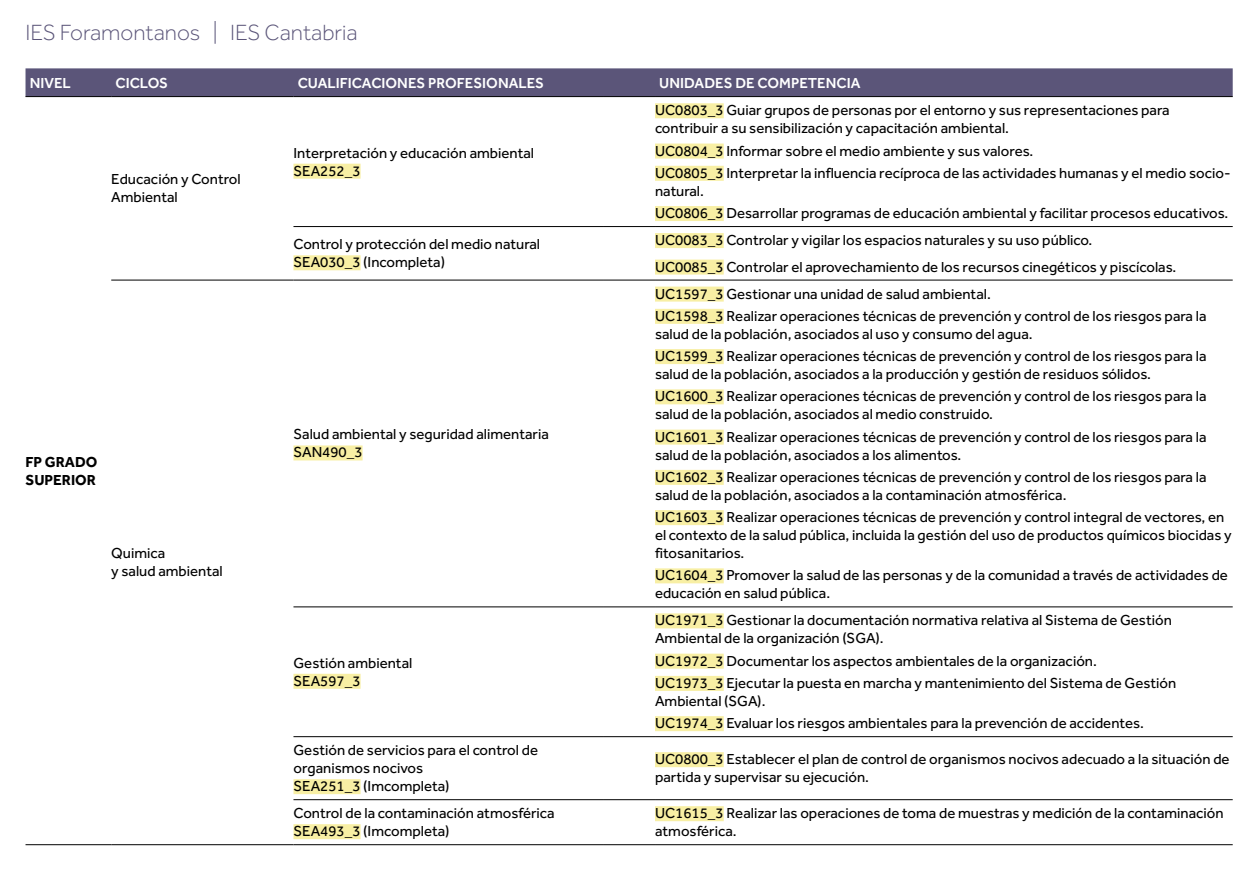
<style>
.page{position:relative;width:1259px;height:893px;background:#fff}
.page>*{position:absolute;margin:0;border:0;box-sizing:border-box;transform-origin:0 0}
.t1{font:300 22.8px "Effra";color:#5b5579}
.t2{font:15px/18px "Effra";color:#000}
.t3{font:500 15px "Effra";color:#fff}
.t4{font:700 15px/18px "Effra";color:#000}
</style>
<div class="page">
<div style="left:26px;top:68px;width:1206px;height:28px;background:#5b5579"></div>
<hr style="left:293px;top:226px;width:311px;height:1px;background:#000">
<hr style="left:604px;top:226px;width:51px;height:1px;background:#000">
<hr style="left:655px;top:226px;width:577px;height:1px;background:#000">
<hr style="left:293px;top:280px;width:311px;height:1px;background:#000">
<hr style="left:604px;top:280px;width:51px;height:1px;background:#000">
<hr style="left:655px;top:280px;width:577px;height:1px;background:#000">
<hr style="left:293px;top:607px;width:311px;height:1px;background:#000">
<hr style="left:604px;top:607px;width:51px;height:1px;background:#000">
<hr style="left:655px;top:607px;width:577px;height:1px;background:#000">
<hr style="left:293px;top:736px;width:311px;height:1px;background:#000">
<hr style="left:604px;top:736px;width:51px;height:1px;background:#000">
<hr style="left:655px;top:736px;width:577px;height:1px;background:#000">
<hr style="left:293px;top:799px;width:311px;height:1px;background:#000">
<hr style="left:604px;top:799px;width:51px;height:1px;background:#000">
<hr style="left:655px;top:799px;width:577px;height:1px;background:#000">
<hr style="left:111px;top:280px;width:182px;height:1px;background:#000">
<hr style="left:111px;top:96px;width:182px;height:1px;background:#000">
<hr style="left:111px;top:844px;width:182px;height:1px;background:#000">
<hr style="left:293px;top:844px;width:311px;height:1px;background:#000">
<hr style="left:604px;top:844px;width:51px;height:1px;background:#000">
<hr style="left:655px;top:844px;width:577px;height:1px;background:#000">
<hr style="left:26px;top:844px;width:85px;height:1px;background:#000">
<hr style="left:26px;top:96px;width:85px;height:1px;background:#000">
<hr style="left:293px;top:96px;width:311px;height:1px;background:#000">
<hr style="left:604px;top:96px;width:51px;height:1px;background:#000">
<hr style="left:655px;top:96px;width:577px;height:1px;background:#000">
<div style="left:293px;top:164px;width:67px;height:15px;background:#f8efa4"></div>
<div style="left:655px;top:103px;width:69px;height:15px;background:#f8efa4"></div>
<div style="left:655px;top:144px;width:69px;height:15px;background:#f8efa4"></div>
<div style="left:655px;top:166px;width:69px;height:15px;background:#f8efa4"></div>
<div style="left:655px;top:206px;width:69px;height:15px;background:#f8efa4"></div>
<div style="left:293px;top:255px;width:67px;height:15px;background:#f8efa4"></div>
<div style="left:655px;top:233px;width:69px;height:15px;background:#f8efa4"></div>
<div style="left:655px;top:260px;width:69px;height:15px;background:#f8efa4"></div>
<div style="left:293px;top:445px;width:69px;height:15px;background:#f8efa4"></div>
<div style="left:655px;top:287px;width:69px;height:15px;background:#f8efa4"></div>
<div style="left:655px;top:309px;width:69px;height:15px;background:#f8efa4"></div>
<div style="left:655px;top:349px;width:69px;height:15px;background:#f8efa4"></div>
<div style="left:655px;top:389px;width:69px;height:15px;background:#f8efa4"></div>
<div style="left:655px;top:430px;width:69px;height:15px;background:#f8efa4"></div>
<div style="left:655px;top:470px;width:69px;height:15px;background:#f8efa4"></div>
<div style="left:655px;top:510px;width:69px;height:15px;background:#f8efa4"></div>
<div style="left:655px;top:568px;width:69px;height:15px;background:#f8efa4"></div>
<div style="left:293px;top:674px;width:67px;height:15px;background:#f8efa4"></div>
<div style="left:655px;top:613px;width:69px;height:15px;background:#f8efa4"></div>
<div style="left:655px;top:654px;width:69px;height:15px;background:#f8efa4"></div>
<div style="left:655px;top:676px;width:69px;height:15px;background:#f8efa4"></div>
<div style="left:655px;top:716px;width:69px;height:15px;background:#f8efa4"></div>
<div style="left:293px;top:779px;width:67px;height:15px;background:#f8efa4"></div>
<div style="left:655px;top:752px;width:69px;height:15px;background:#f8efa4"></div>
<div style="left:293px;top:824px;width:67px;height:15px;background:#f8efa4"></div>
<div style="left:655px;top:806px;width:69px;height:15px;background:#f8efa4"></div>
<h1 class="t1" style="left:26px;top:19px;width:334px">IES Foramontanos | IES Cantabria</h1>
<p class="t3" style="left:30px;top:74px;width:43px">NIVEL</p>
<p class="t3" style="left:115px;top:74px;width:54px">CICLOS</p>
<p class="t3" style="left:298px;top:74px;width:248px">CUALIFICACIONES PROFESIONALES</p>
<p class="t3" style="left:659px;top:74px;width:203px">UNIDADES DE COMPETENCIA</p>
<p class="t2" style="left:111px;top:170px;width:131px">Educación y Control<br>Ambiental</p>
<p class="t4" style="left:26px;top:452px;width:73px">FP GRADO<br>SUPERIOR</p>
<p class="t2" style="left:111px;top:544px;width:113px">Quimica<br>y salud ambiental</p>
<p class="t2" style="left:293px;top:143px;width:242px">Interpretación y educación ambiental<br>SEA252_3</p>
<p class="t2" style="left:655px;top:101px;width:516px">UC0803_3 Guiar grupos de personas por el entorno y sus representaciones para contribuir a su sensibilización y capacitación ambiental.</p>
<p class="t2" style="left:655px;top:139px;width:577px;line-height:22.2px">UC0804_3 Informar sobre el medio ambiente y sus valores.<br>UC0805_3 Interpretar la influencia recíproca de las actividades humanas y el medio socio-</p>
<p class="t2" style="left:655px;top:179px;width:575px;line-height:22.2px">natural.<br>UC0806_3 Desarrollar programas de educación ambiental y facilitar procesos educativos.</p>
<p class="t2" style="left:293px;top:235px;width:248px">Control y protección del medio natural<br>SEA030_3 (Incompleta)</p>
<p class="t2" style="left:655px;top:227px;width:523px;line-height:26.5px">UC0083_3 Controlar y vigilar los espacios naturales y su uso público.<br>UC0085_3 Controlar el aprovechamiento de los recursos cinegéticos y piscícolas.</p>
<p class="t2" style="left:293px;top:425px;width:257px">Salud ambiental y seguridad alimentaria<br>SAN490_3</p>
<p class="t2" style="left:293px;top:654px;width:120px">Gestión ambiental<br>SEA597_3</p>
<p class="t2" style="left:655px;top:282px;width:553px;line-height:22.2px">UC1597_3 Gestionar una unidad de salud ambiental.<br>UC1598_3 Realizar operaciones técnicas de prevención y control de los riesgos para la</p>
<p class="t2" style="left:655px;top:323px;width:553px;line-height:22.2px">salud de la población, asociados al uso y consumo del agua.<br>UC1599_3 Realizar operaciones técnicas de prevención y control de los riesgos para la</p>
<p class="t2" style="left:655px;top:363px;width:553px;line-height:22.2px">salud de la población, asociados a la producción y gestión de residuos sólidos.<br>UC1600_3 Realizar operaciones técnicas de prevención y control de los riesgos para la</p>
<p class="t2" style="left:655px;top:403px;width:553px;line-height:22.2px">salud de la población, asociados al medio construido.<br>UC1601_3 Realizar operaciones técnicas de prevención y control de los riesgos para la</p>
<p class="t2" style="left:655px;top:443px;width:553px;line-height:22.2px">salud de la población, asociados a los alimentos.<br>UC1602_3 Realizar operaciones técnicas de prevención y control de los riesgos para la</p>
<p class="t2" style="left:655px;top:484px;width:571px;line-height:22.2px">salud de la población, asociados a la contaminación atmosférica.<br>UC1603_3 Realizar operaciones técnicas de prevención y control integral de vectores, en</p>
<p class="t2" style="left:655px;top:526px;width:578px">el contexto de la salud pública, incluida la gestión del uso de productos químicos biocidas y fitosanitarios.</p>
<p class="t2" style="left:655px;top:566px;width:574px">UC1604_3 Promover la salud de las personas y de la comunidad a través de actividades de educación en salud pública.</p>
<p class="t2" style="left:655px;top:611px;width:518px">UC1971_3 Gestionar la documentación normativa relativa al Sistema de Gestión<br>Ambiental de la organización (SGA).</p>
<p class="t2" style="left:655px;top:649px;width:523px;line-height:22.2px">UC1972_3 Documentar los aspectos ambientales de la organización.<br>UC1973_3 Ejecutar la puesta en marcha y mantenimiento del Sistema de Gestión</p>
<p class="t2" style="left:655px;top:690px;width:490px;line-height:22.2px">Ambiental (SGA).<br>UC1974_3 Evaluar los riesgos ambientales para la prevención de accidentes.</p>
<p class="t2" style="left:293px;top:741px;width:246px">Gestión de servicios para el control de organismos nocivos<br>SEA251_3 (Imcompleta)</p>
<p class="t2" style="left:655px;top:750px;width:576px">UC0800_3 Establecer el plan de control de organismos nocivos adecuado a la situación de partida y supervisar su ejecución.</p>
<p class="t2" style="left:293px;top:804px;width:263px">Control de la contaminación atmosférica<br>SEA493_3 (Imcompleta)</p>
<p class="t2" style="left:655px;top:804px;width:570px">UC1615_3 Realizar las operaciones de toma de muestras y medición de la contaminación atmosférica.</p>
</div>
